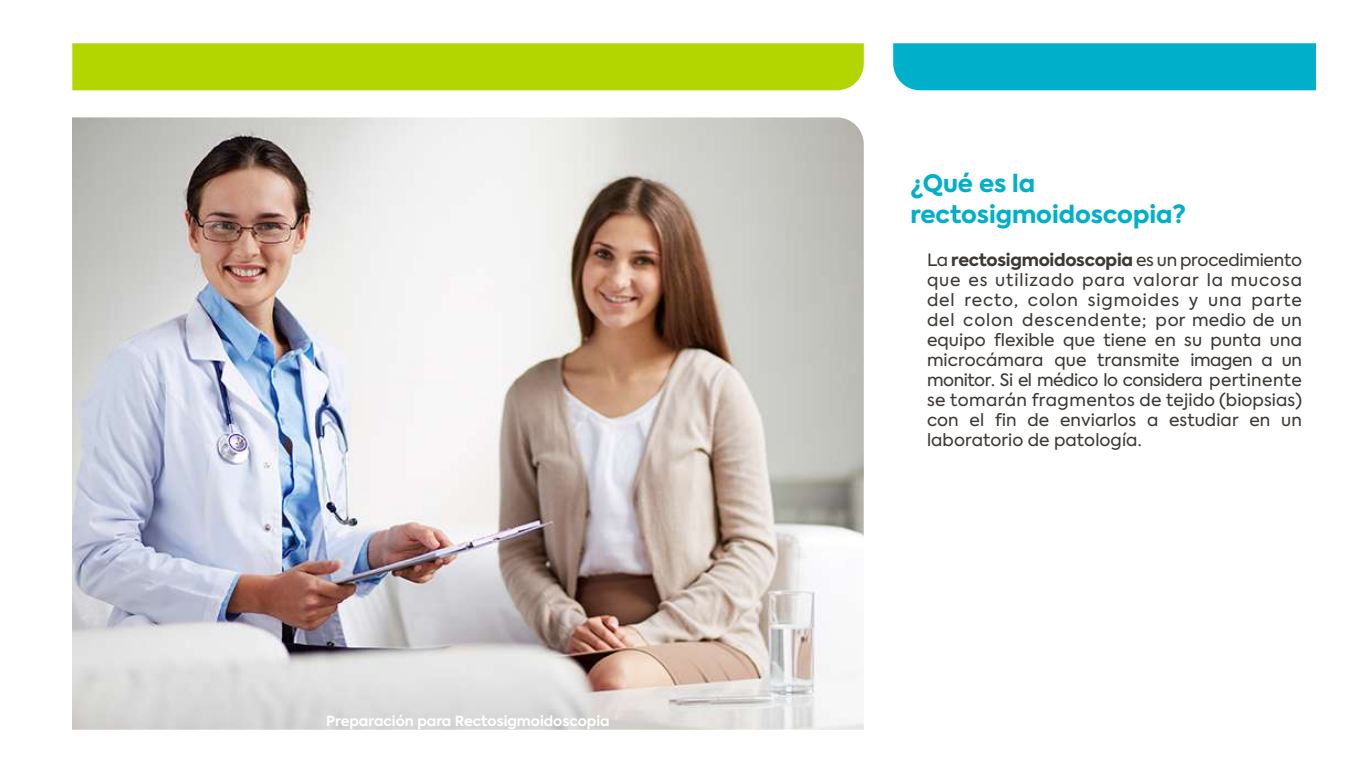
<style>
.page{position:relative;width:1366px;height:768px;background:#fff}
.page>*{position:absolute;margin:0;border:0;box-sizing:border-box;transform-origin:0 0}
.t1{font:800 24px/31px "Axiforma";color:#00b0ca}
.t2{font:17px/20px "Axiforma";letter-spacing:.005em;color:#3d3935;text-align:justify}
.t3{font:700 14px "Axiforma";color:#fff}
.s1{font-weight:800}
</style>
<div class="page">
<div style="left:72px;top:43px;width:792px;height:47px;background:#b4d600"></div>
<div style="left:893px;top:43px;width:423px;height:47px;background:#00b0cb"></div>
<img style="left:72px;top:117px;width:792px;height:613px">
<p class="t3" style="left:326px;top:711px;width:285px">Preparación para Rectosigmoidoscopia</p>
<h1 class="t1" style="left:910px;top:168px;width:277px">¿Qué es la rectosigmoidoscopia?</h1>
<p class="t2" style="left:927px;top:250px;width:377px">La <span class="s1">rectosigmoidoscopia</span> es un procedimiento que es utilizado para valorar la mucosa del recto, colon sigmoides y una parte del colon descendente; por medio de un equipo flexible que tiene en su punta una microcámara que transmite imagen a un monitor. Si el médico lo considera pertinente se tomarán fragmentos de tejido (biopsias) con el fin de enviarlos a estudiar en un laboratorio de patología.</p>
</div>
